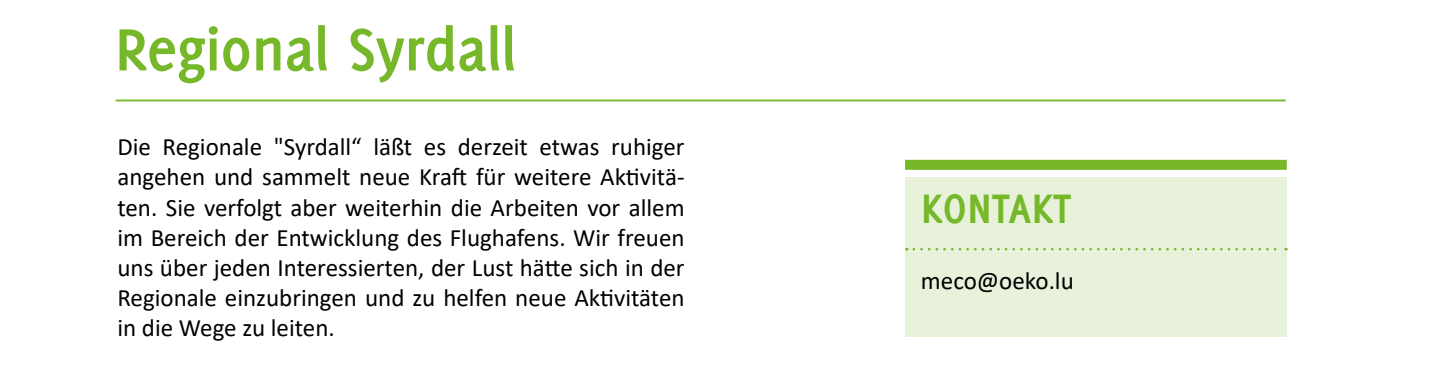
<style>
.page{position:relative;width:1446px;height:384px;background:#fff}
.page>*{position:absolute;margin:0;border:0;box-sizing:border-box;transform-origin:0 0}
.t1{font:700 65px "Delicious";letter-spacing:-.01em;color:#76b82a}
.t2{font:700 45px "Delicious";color:#76b82a}
.t3{font:25px/30px "Calibri";color:#000;text-align:justify}
</style>
<div class="page">
<div style="left:904px;top:177px;width:382px;height:159px;background:#e8f1da"></div>
<div style="left:904px;top:159px;width:382px;height:10px;background:#76b82a"></div>
<svg style="left:913px;top:248px;width:373px;height:2px"></svg>
<hr style="left:116px;top:99px;width:1169px;height:2px;background:#76b82a">
<h1 class="t1" style="left:115px;top:12px;width:403px">Regional Syrdall</h1>
<p class="t3" style="left:117px;top:131px;width:568px">Die Regionale "Syrdall“ läßt es derzeit etwas ruhiger angehen und sammelt neue Kraft für weitere Aktivitä&shy;ten. Sie verfolgt aber weiterhin die Arbeiten vor allem im Bereich der Entwicklung des Flughafens. Wir freuen uns über jeden Interessierten, der Lust hätte sich in der Regionale einzubringen und zu helfen neue Aktivitäten in die Wege zu leiten.</p>
<h2 class="t2" style="left:920px;top:182px;width:152px">KONTAKT</h2>
<p class="t3" style="left:920px;top:265px;width:154px">meco@oeko.lu</p>
</div>
